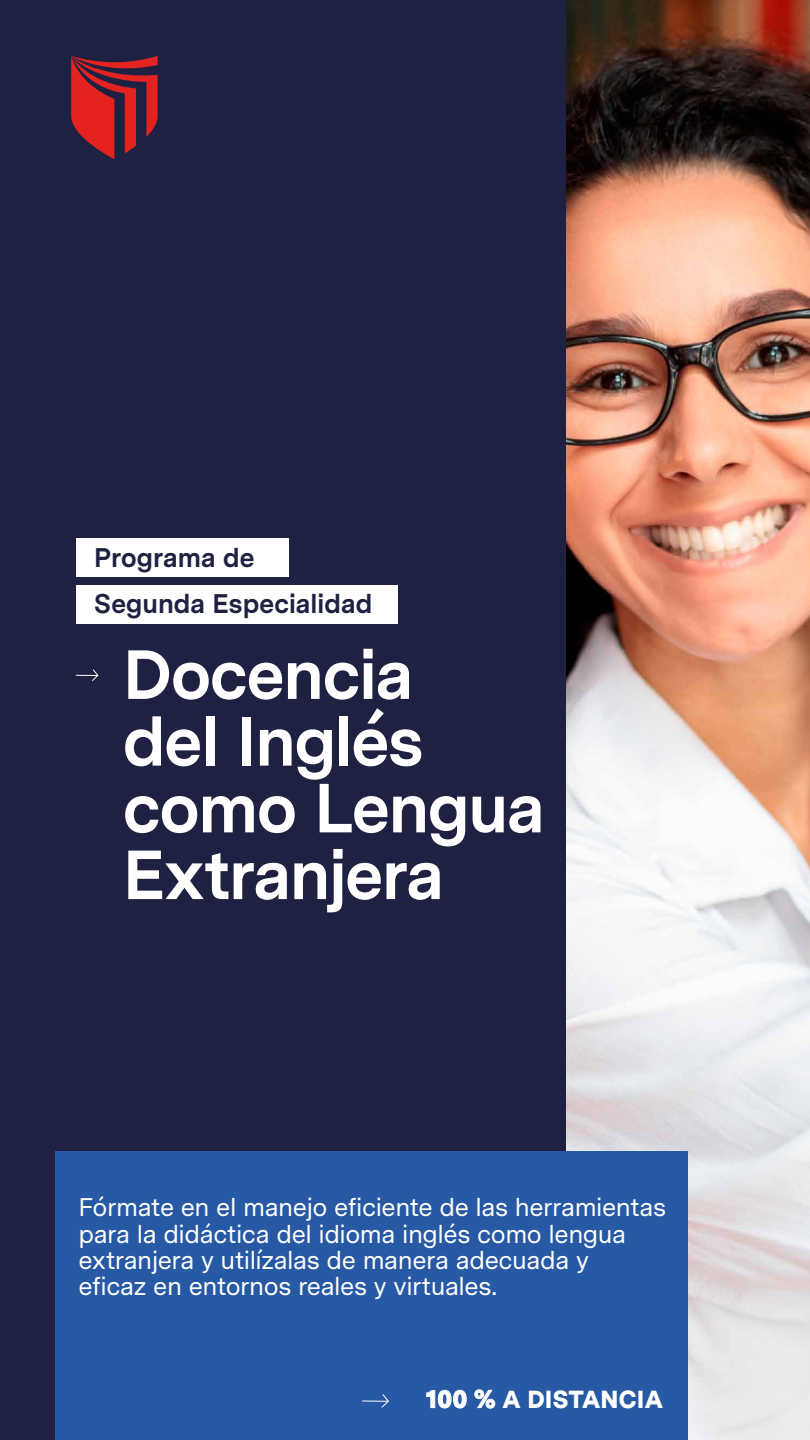
<style>
.page{position:relative;width:810px;height:1440px;background:#1e2141}
.page>*{position:absolute;margin:0;border:0;box-sizing:border-box;transform-origin:0 0}
.t1{font:700 69.3px/66.8px "Messina Sans";letter-spacing:-.04em;color:#fff}
.t2{font:700 26.92px/46px "Messina Sans";letter-spacing:-.02em;color:#1e2141}
.t3{font:25.5px/26.2px "Messina Sans";letter-spacing:-.02em;color:#fff}
.t4{font:900 24.75px "Messina Sans";letter-spacing:-.015em;color:#fff}
</style>
<div class="page">
<img style="left:566px;top:0;width:244px;height:1440px">
<svg style="left:75px;top:669px;width:24px;height:12px"></svg>
<div style="left:76px;top:538px;width:212px;height:38px;background:#fff"></div>
<div style="left:76px;top:585px;width:321px;height:39px;background:#fff"></div>
<div style="left:56px;top:1151px;width:632px;height:289px;background:#2859a4"></div>
<svg style="left:362px;top:1394px;width:27px;height:14px"></svg>
<svg style="left:427px;top:1390px;width:39px;height:18px"></svg>
<svg style="left:475px;top:1390px;width:20px;height:18px"></svg>
<svg style="left:71px;top:56px;width:87px;height:103px"></svg>
<p class="t2" style="left:94px;top:533px;width:280px">Programa de<br>Segunda Especialidad</p>
<h1 class="t1" style="left:122px;top:638px;width:425px">Docencia<br>del Inglés como Lengua<br>Extranjera</h1>
<p class="t3" style="left:78px;top:1194px;width:589px">Fórmate en el manejo eficiente de las herramientas para la didáctica del idioma inglés como lengua extranjera y utilízalas de manera adecuada y<br>eficaz en entornos reales y virtuales.</p>
<p class="t4" style="left:426px;top:1380px;width:239px">100 % A DISTANCIA</p>
</div>
